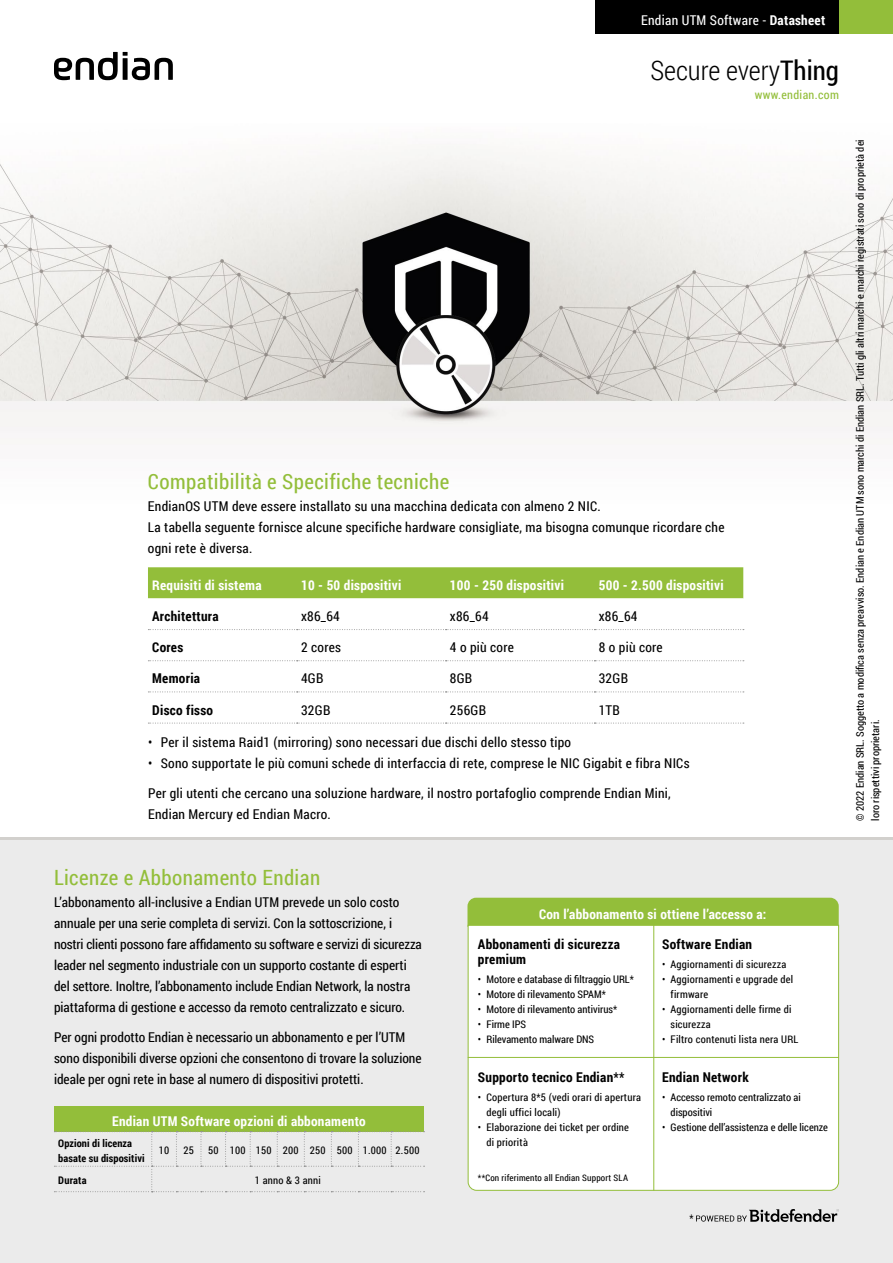
<style>
.page{position:relative;width:893px;height:1263px;background:#fff}
.page>*{position:absolute;margin:0;border:0;box-sizing:border-box;transform-origin:0 0}
.t1{font:300 27px "Roboto Condensed";color:#000}
.t2{font:21px "Roboto Condensed";letter-spacing:.02em;color:#93be3a}
.t3{font:13.5px/21px "Roboto Condensed";letter-spacing:.01em;color:#000}
.t4{font:700 13.5px "Roboto Condensed";letter-spacing:.02em;color:#fff}
.t5{font:700 13.5px/15px "Roboto Condensed";letter-spacing:.02em;color:#000}
.t6{font:13.5px "Roboto Condensed";letter-spacing:.02em;color:#fff}
.t7{font:12px "Roboto Condensed";letter-spacing:.03em;color:#93be3a}
.t8{font:10.5px/15px "Roboto Condensed";color:#000}
.t9{font:10.5px/15px "Roboto Condensed";letter-spacing:.02em;color:#000}
.t10{font:700 10.5px/15px "Roboto Condensed";letter-spacing:.01em;color:#000}
.t11{font:9px "Roboto Condensed";letter-spacing:.02em;color:#000}
.s1{font-weight:700}
.s2{font-weight:400}
</style>
<div class="page">
<div style="left:595px;top:0;width:298px;height:34px;background:#000"></div>
<div style="left:839px;top:0;width:54px;height:34px;background:#93be3a"></div>
<svg style="left:54px;top:52px;width:119px;height:28px"></svg>
<img style="left:0;top:152px;width:893px;height:572px">
<div style="left:148px;top:567px;width:595px;height:31px;background:#93be3a"></div>
<svg style="left:148px;top:598px;width:595px;height:125px"></svg>
<svg style="left:148px;top:629px;width:596px;height:1px"></svg>
<svg style="left:148px;top:660px;width:596px;height:1px"></svg>
<svg style="left:148px;top:691px;width:596px;height:1px"></svg>
<svg style="left:148px;top:723px;width:596px;height:1px"></svg>
<div style="left:0;top:838px;width:893px;height:425px;background:#ebebeb"></div>
<hr style="left:0;top:838px;width:893px;height:2px;background:#d2d0cd">
<svg style="left:696px;top:1209px;width:143px;height:13px"></svg>
<div style="left:467px;top:898px;width:372px;height:26px;background:#93be3a"></div>
<div style="left:467px;top:924px;width:372px;height:267px;background:#fff"></div>
<hr style="left:468px;top:1057px;width:371px;height:1px;background:#93be3a">
<hr style="left:653px;top:925px;width:1px;height:266px;background:#93be3a">
<div style="left:54px;top:1106px;width:370px;height:26px;background:#93be3a"></div>
<svg style="left:54px;top:1131px;width:371px;height:61px"></svg>
<p class="t6" style="left:641px;top:11px;width:186px">Endian UTM Software - <span class="s1">Datasheet</span></p>
<h1 class="t1" style="left:650px;top:52px;width:190px">Secure every<span class="s2">Thing</span></h1>
<p class="t7" style="left:755px;top:87px;width:86px">www.endian.com</p>
<h2 class="t2" style="left:148px;top:467px;width:303px">Compatibilità e Specifiche tecniche</h2>
<p class="t3" style="left:148px;top:495px;width:578px">EndianOS UTM deve essere installato su una macchina dedicata con almeno 2 NIC.<br>La tabella seguente fornisce alcune specifiche hardware consigliate, ma bisogna comunque ricordare che ogni rete è diversa.</p>
<p class="t4" style="left:152px;top:576px;width:111px">Requisiti di sistema</p>
<p class="t4" style="left:301px;top:576px;width:102px">10 - 50 dispositivi</p>
<p class="t4" style="left:450px;top:576px;width:116px">100 - 250 dispositivi</p>
<p class="t4" style="left:599px;top:576px;width:126px">500 - 2.500 dispositivi</p>
<p class="t5" style="left:152px;top:608px;width:68px">Architettura</p>
<p class="t3" style="left:301px;top:605px;width:40px">x86_64</p>
<p class="t3" style="left:450px;top:605px;width:40px">x86_64</p>
<p class="t3" style="left:599px;top:605px;width:40px">x86_64</p>
<p class="t5" style="left:152px;top:639px;width:33px">Cores</p>
<p class="t3" style="left:301px;top:636px;width:41px">2 cores</p>
<p class="t3" style="left:450px;top:636px;width:65px">4 o più core</p>
<p class="t3" style="left:599px;top:636px;width:65px">8 o più core</p>
<p class="t5" style="left:152px;top:671px;width:49px">Memoria</p>
<p class="t3" style="left:301px;top:668px;width:24px">4GB</p>
<p class="t3" style="left:450px;top:668px;width:24px">8GB</p>
<p class="t3" style="left:599px;top:668px;width:31px">32GB</p>
<p class="t5" style="left:152px;top:702px;width:62px">Disco fisso</p>
<p class="t3" style="left:301px;top:699px;width:31px">32GB</p>
<p class="t3" style="left:450px;top:699px;width:38px">256GB</p>
<p class="t3" style="left:599px;top:699px;width:23px">1TB</p>
<p class="t3" style="left:148px;top:731px;width:425px">• Per il sistema Raid1 (mirroring) sono necessari due dischi dello stesso tipo</p>
<p class="t3" style="left:148px;top:748px;width:543px;line-height:29.5px">• Sono supportate le più comuni schede di interfaccia di rete, comprese le NIC Gigabit e fibra NICs<br>Per gli utenti che cercano una soluzione hardware, il nostro portafoglio comprende Endian Mini,</p>
<p class="t3" style="left:148px;top:803px;width:184px">Endian Mercury ed Endian Macro.</p>
<p class="t8" style="left:852px;top:821px;width:683px;rotate:-90deg">© 2022 Endian SRL. Soggetto a modifica senza preavviso. Endian e Endian UTM sono marchi di Endian SRL. Tutti gli altri marchi e marchi registrati sono di proprietà dei loro rispettivi proprietari.</p>
<h2 class="t2" style="left:54px;top:863px;width:268px">Licenze e Abbonamento Endian</h2>
<p class="t3" style="left:54px;top:891px;width:369px">L’abbonamento all-inclusive a Endian UTM prevede un solo costo annuale per una serie completa di servizi. Con la sottoscrizione, i nostri clienti possono fare affidamento su software e servizi di sicurezza leader nel segmento industriale con un supporto costante di esperti del settore. Inoltre, l’abbonamento include Endian Network, la nostra piattaforma di gestione e accesso da remoto centralizzato e sicuro.</p>
<p class="t3" style="left:54px;top:1026px;width:369px">Per ogni prodotto Endian è necessario un abbonamento e per l’UTM sono disponibili diverse opzioni che consentono di trovare la soluzione ideale per ogni rete in base al numero di dispositivi protetti.</p>
<p class="t4" style="left:112px;top:1112px;width:255px">Endian UTM Software opzioni di abbonamento</p>
<p class="t10" style="left:58px;top:1135px;width:88px">Opzioni di licenza basate su dispositivi</p>
<p class="t8" style="left:159px;top:1143px;width:12px">10</p>
<p class="t8" style="left:183px;top:1143px;width:12px">25</p>
<p class="t9" style="left:208px;top:1143px;width:213px">50 100 150 200 250 500 1.000 2.500</p>
<p class="t10" style="left:58px;top:1173px;width:30px">Durata</p>
<p class="t9" style="left:255px;top:1173px;width:68px">1 anno &amp; 3 anni</p>
<p class="t4" style="left:539px;top:905px;width:229px">Con l’abbonamento si ottiene l’accesso a:</p>
<p class="t5" style="left:478px;top:936px;width:144px">Abbonamenti di sicurezza premium</p>
<p class="t8" style="left:478px;top:971px;width:158px">• Motore e database di filtraggio URL*</p>
<p class="t8" style="left:478px;top:986px;width:129px">• Motore di rilevamento SPAM*</p>
<p class="t8" style="left:478px;top:1001px;width:141px">• Motore di rilevamento antivirus*</p>
<p class="t8" style="left:478px;top:1016px;width:50px">• Firme IPS</p>
<p class="t8" style="left:478px;top:1031px;width:118px">• Rilevamento malware DNS</p>
<p class="t5" style="left:478px;top:1069px;width:148px">Supporto tecnico Endian**</p>
<p class="t9" style="left:486px;top:1089px;width:156px;text-indent:-9px">• Copertura 8*5 (vedi orari di apertura degli uffici locali)</p>
<p class="t9" style="left:486px;top:1119px;width:144px;text-indent:-9px">• Elaborazione dei ticket per ordine di priorità</p>
<p class="t11" style="left:478px;top:1171px;width:152px">**Con riferimento all Endian Support SLA</p>
<p class="t5" style="left:662px;top:936px;width:91px">Software Endian</p>
<p class="t9" style="left:662px;top:956px;width:126px">• Aggiornamenti di sicurezza</p>
<p class="t9" style="left:671px;top:971px;width:124px;text-indent:-9px">• Aggiornamenti e upgrade del firmware</p>
<p class="t9" style="left:671px;top:1001px;width:122px;text-indent:-9px">• Aggiornamenti delle firme di sicurezza</p>
<p class="t9" style="left:662px;top:1031px;width:138px">• Filtro contenuti lista nera URL</p>
<p class="t5" style="left:662px;top:1069px;width:88px">Endian Network</p>
<p class="t8" style="left:671px;top:1089px;width:132px;text-indent:-9px">• Accesso remoto centralizzato ai dispositivi</p>
<p class="t8" style="left:662px;top:1119px;width:167px">• Gestione dell’assistenza e delle licenze</p>
<p class="t8" style="left:690px;top:1210px;width:6px">*</p>
</div>
